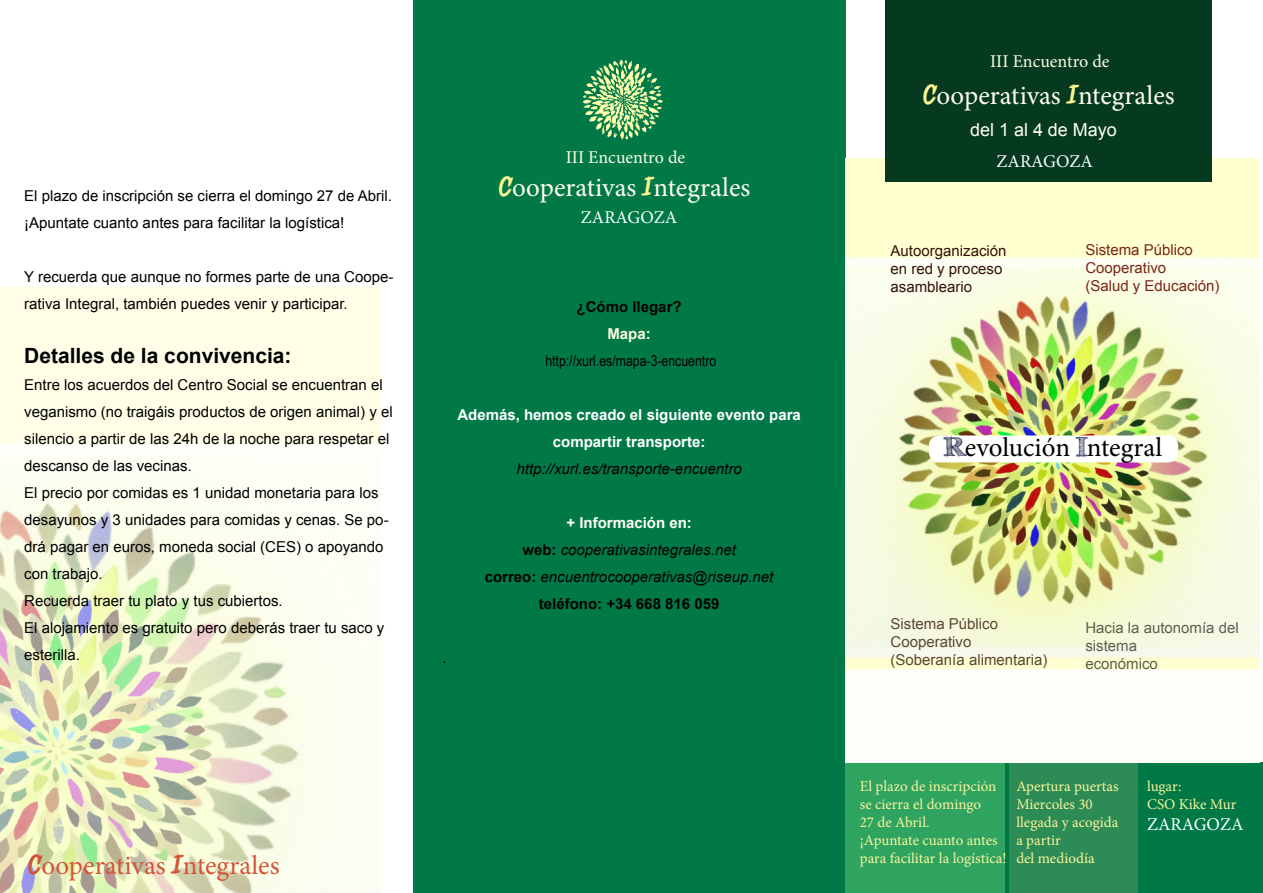
<style>
.page{position:relative;width:1263px;height:893px;background:#fff}
.page>*{position:absolute;margin:0;border:0;box-sizing:border-box;transform-origin:0 0}
.t1{font:27px "Minion Pro";color:#fffdec}
.t2{font:27px "Minion Pro";color:#d35438}
.t3{font:27px "Minion Pro";color:#000}
.t4{font:700 21px "Arial";color:#000101}
.t5{font:18px "Minion Pro";color:#fdfbe1}
.t6{font:18px "Minion Pro";color:#fafdff}
.t7{font:18px "Arial";color:#fffef4}
.t8{font:15px/27px "Arial";color:#000101}
.t9{font:15px/18px "Minion Pro";color:#faf39c}
.t10{font:italic 15px/27px "Arial";color:#000101;text-align:center}
.t11{font:700 15px/27px "Arial";color:#fff;text-align:center}
.t12{font:15px/18px "Arial";color:#5a4539}
.t13{font:15px/18px "Arial";color:#7a2517}
.t14{font:15px/18px "Arial";color:#341110}
.t15{font:15px/18px "Arial";color:#5b6050}
.t16{font:15px "Arial Narrow";color:#000101}
.t17{font:700 15px "Arial";color:#000101}
.t18{font:700 15px "Arial";color:#fdfbdf}
.s1{font-family:"Frankentype Personal Use Only";color:#fdf491}
.s2{font-weight:700;font-style:normal;color:#fffef6}
.s3{font-weight:700;font-style:normal}
.s4{font-family:"Frankentype Personal Use Only"}
.s5{font-family:"FFF Tusj";font-weight:700;color:#091338}
</style>
<div class="page">
<div style="left:836px;top:763px;width:427px;height:130px;background:#007947"></div>
<div style="left:413px;top:0;width:432px;height:893px;background:#007947"></div>
<div style="left:845px;top:763px;width:160px;height:130px;background:#2fa461"></div>
<div style="left:1009px;top:763px;width:128px;height:130px;background:#2d8c56"></div>
<img style="left:0;top:287px;width:381px;height:606px">
<img style="left:845px;top:159px;width:414px;height:511px">
<div style="left:885px;top:0;width:327px;height:181px;background:#053a20"></div>
<img style="left:583px;top:59px;width:80px;height:81px">
<div style="left:929px;top:435px;width:249px;height:27px;background:#fff;border-radius:10px"></div>
<p class="t8" style="left:24px;top:182px;width:369px">El plazo de inscripción se cierra el domingo 27 de Abril. ¡Apuntate cuanto antes para facilitar la logística!</p>
<p class="t8" style="left:24px;top:263px;width:371px">Y recuerda que aunque no formes parte de una Coope&shy;rativa Integral, también puedes venir y participar.</p>
<h2 class="t4" style="left:24px;top:342px;width:269px">Detalles de la convivencia:</h2>
<p class="t8" style="left:24px;top:371px;width:370px">Entre los acuerdos del Centro Social se encuentran el veganismo (no traigáis productos de origen animal) y el silencio a partir de las 24h de la noche para respetar el descanso de las vecinas.<br>El precio por comidas es 1 unidad monetaria para los desayunos y 3 unidades para comidas y cenas. Se po&shy;drá pagar en euros, moneda social (CES) o apoyando con trabajo.<br>Recuerda traer tu plato y tus cubiertos.<br>El alojamiento es gratuito pero deberás traer tu saco y esterilla.</p>
<p class="t5" style="left:566px;top:145px;width:121px">III Encuentro de</p>
<h1 class="t1" style="left:499px;top:169px;width:252px"><span class="s1">C</span>ooperativas <span class="s1">I</span>ntegrales</h1>
<p class="t6" style="left:581px;top:205px;width:98px">ZARAGOZA</p>
<p class="t17" style="left:577px;top:296px;width:107px">¿Cómo llegar?</p>
<p class="t18" style="left:607px;top:323px;width:45px">Mapa:</p>
<p class="t16" style="left:545px;top:349px;width:172px">http://xurl.es/mapa-3-encuentro</p>
<p class="t11" style="left:457px;top:401px;width:345px">Además, hemos creado el siguiente evento para compartir transporte:</p>
<p class="t10" style="left:517px;top:455px;width:227px">http://xurl.es/transporte-encuentro</p>
<p class="t10" style="left:485px;top:509px;width:290px"><span class="s2">+ Información en:<br></span><span class="s3">web:</span> cooperativasintegrales.net<br><span class="s3">correo:</span> encuentrocooperativas@riseup.net <span class="s3">teléfono: +34 668 816 059</span></p>
<p class="t8" style="left:443px;top:644px;width:6px">.</p>
<h1 class="t2" style="left:29px;top:847px;width:252px"><span class="s4">C</span>ooperativas <span class="s4">I</span>ntegrales</h1>
<p class="t5" style="left:990px;top:49px;width:121px">III Encuentro de</p>
<h1 class="t1" style="left:924px;top:78px;width:252px"><span class="s1">C</span>ooperativas <span class="s1">I</span>ntegrales</h1>
<p class="t7" style="left:970px;top:117px;width:148px">del 1 al 4 de Mayo</p>
<p class="t6" style="left:996px;top:149px;width:98px">ZARAGOZA</p>
<p class="t14" style="left:891px;top:242px;width:117px">Autoorganización en red y proceso asambleario</p>
<p class="t13" style="left:1085px;top:241px;width:136px">Sistema Público<br>Cooperativo<br>(Salud y Educación)</p>
<h1 class="t3" style="left:944px;top:429px;width:219px"><span class="s5">R</span>evolución <span class="s5">I</span>ntegral</h1>
<p class="t12" style="left:891px;top:615px;width:158px">Sistema Público<br>Cooperativo (Soberanía alimentaria)</p>
<p class="t15" style="left:1085px;top:619px;width:155px">Hacia la autonomía del sistema<br>económico</p>
<p class="t9" style="left:860px;top:777px;width:148px">El plazo de inscripción se cierra el domingo<br>27 de Abril.<br>¡Apuntate cuanto antes para facilitar la logística!</p>
<p class="t9" style="left:1016px;top:777px;width:104px">Apertura puertas<br>Miercoles 30 llegada y acogida a partir<br>del mediodía</p>
<p class="t9" style="left:1147px;top:777px;width:91px">lugar:<br>CSO Kike Mur</p>
<p class="t6" style="left:1147px;top:812px;width:98px">ZARAGOZA</p>
</div>
